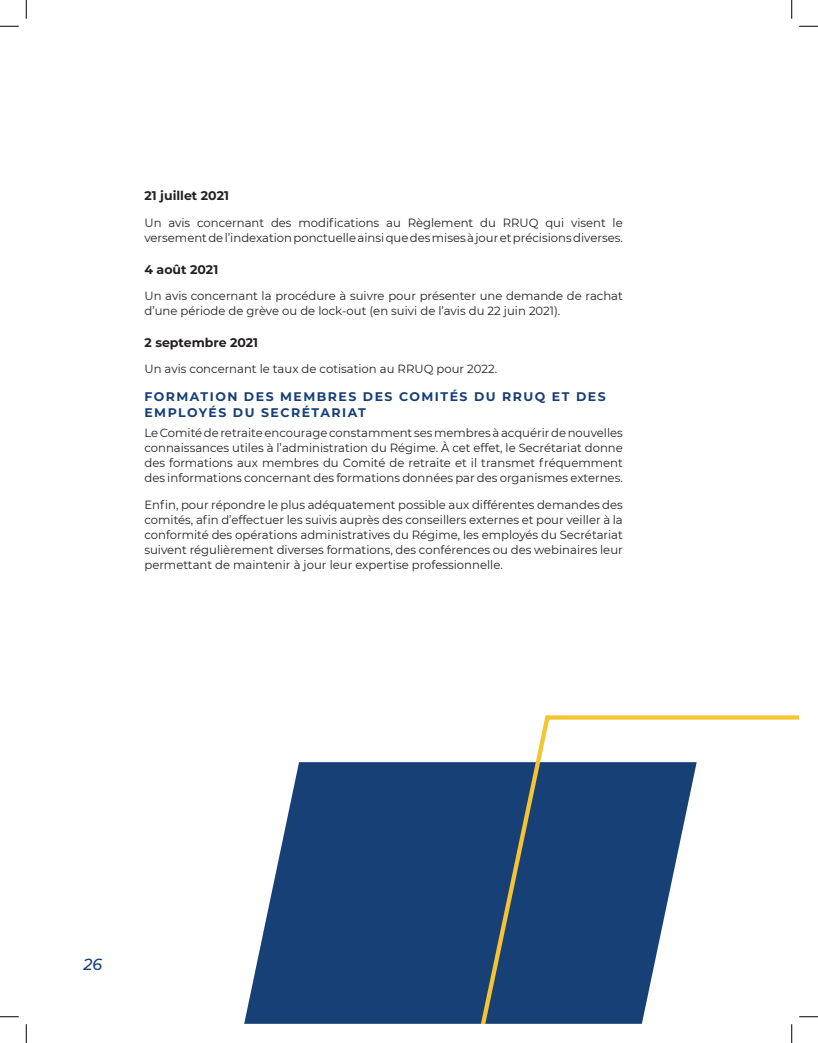
<style>
.page{position:relative;width:818px;height:1043px;background:#fff}
.page>*{position:absolute;margin:0;border:0;box-sizing:border-box;transform-origin:0 0}
.t1{font:italic 500 16px "Montserrat";color:#174076}
.t2{font:700 12.5px/16.2px "Montserrat";letter-spacing:.12em;color:#174076}
.t3{font:700 12.5px "Montserrat";color:#231f20}
.t4{font:11.88px/15px "Montserrat";color:#231f20}
</style>
<div class="page">
<svg style="left:244px;top:762px;width:73px;height:261px;fill:#174076"></svg>
<svg style="left:317px;top:715px;width:481px;height:308px"></svg>
<svg style="left:0;top:25px;width:19px;height:2px"></svg>
<svg style="left:799px;top:25px;width:19px;height:2px"></svg>
<svg style="left:0;top:1016px;width:19px;height:1px"></svg>
<svg style="left:799px;top:1016px;width:19px;height:1px"></svg>
<svg style="left:25px;top:0;width:2px;height:19px"></svg>
<svg style="left:25px;top:1024px;width:2px;height:18px"></svg>
<svg style="left:791px;top:0;width:1px;height:19px"></svg>
<svg style="left:791px;top:1024px;width:1px;height:18px"></svg>
<h5 class="t3" style="left:144px;top:188px;width:86px">21 juillet 2021</h5>
<p class="t4" style="left:144px;top:214px;width:480px">Un avis concernant des modifications au Règlement du RRUQ qui visent le versement de l’indexation ponctuelle ainsi que des mises à jour et précisions diverses.</p>
<h5 class="t3" style="left:144px;top:261px;width:75px">4 août 2021</h5>
<p class="t4" style="left:144px;top:288px;width:480px">Un avis concernant la procédure à suivre pour présenter une demande de rachat d’une période de grève ou de lock-out (en suivi de l’avis du 22 juin 2021).</p>
<h5 class="t3" style="left:144px;top:334px;width:115px">2 septembre 2021</h5>
<p class="t4" style="left:144px;top:361px;width:354px">Un avis concernant le taux de cotisation au RRUQ pour 2022.</p>
<h4 class="t2" style="left:144px;top:387px;width:462px">FORMATION DES MEMBRES DES COMITÉS DU RRUQ ET DES<br>EMPLOYÉS DU SECRÉTARIAT</h4>
<p class="t4" style="left:144px;top:425px;width:480px;text-align:justify">Le Comité de retraite encourage constamment ses membres à acquérir de nouvelles connaissances utiles à l’administration du Régime. À cet effet, le Secrétariat donne des formations aux membres du Comité de retraite et il transmet fréquemment des informations concernant des formations données par des organismes externes.</p>
<p class="t4" style="left:144px;top:496px;width:480px;text-align:justify">Enfin, pour répondre le plus adéquatement possible aux différentes demandes des comités, afin d’effectuer les suivis auprès des conseillers externes et pour veiller à la conformité des opérations administratives du Régime, les employés du Secrétariat suivent régulièrement diverses formations, des conférences ou des webinaires leur permettant de maintenir à jour leur expertise professionnelle.</p>
<h1 class="t1" style="left:83px;top:953px;width:20px">26</h1>
</div>
